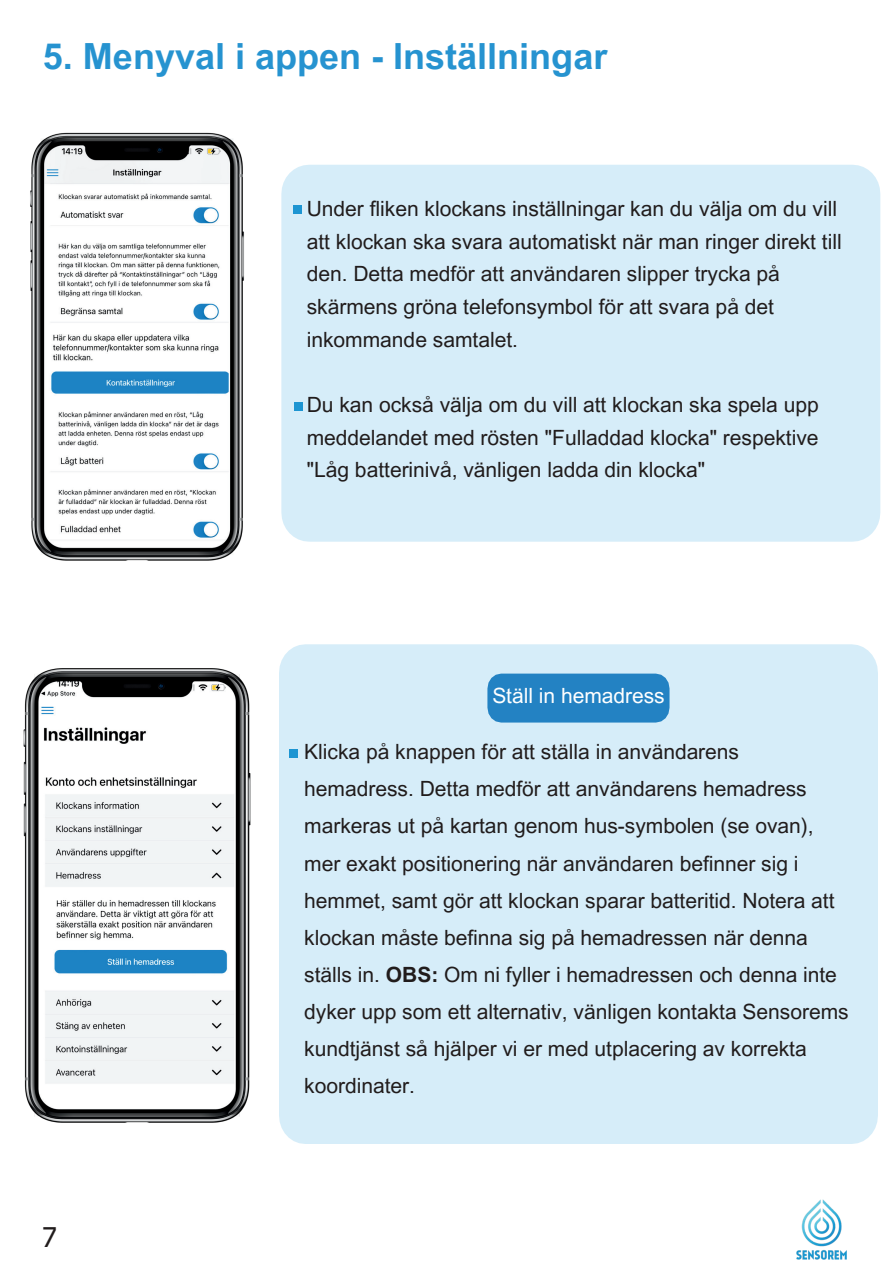
<style>
.page{position:relative;width:894px;height:1264px;background:#fff}
.page>*{position:absolute;margin:0;border:0;box-sizing:border-box;transform-origin:0 0}
.t1{font:700 36px "Arial MT Pro";color:#2693d0}
.t2{font:27px "Tahoma";color:#211c1c}
.t3{font:21px/37.2px "Arial MT Pro";color:#211c1c}
.t4{font:21px "Arial MT Pro";color:#fff}
.s1{font-weight:700}
</style>
<div class="page">
<div style="left:345px;top:644px;width:532px;height:499px;background:#d6edf9"></div>
<div style="left:487px;top:673px;width:182px;height:49px;background:#2382c3"></div>
<div style="left:333px;top:165px;width:547px;height:376px;background:#d6edf9"></div>
<img style="left:23px;top:644px;width:322px;height:500px">
<img style="left:30px;top:132px;width:303px;height:429px">
<div style="left:294px;top:402px;width:8px;height:8px;background:#1d95d2"></div>
<div style="left:293px;top:205px;width:9px;height:8px;background:#1d95d2"></div>
<img style="left:796px;top:1199px;width:50px;height:60px">
<h1 class="t1" style="left:43px;top:35px;width:565px">5. Menyval i appen - Inställningar</h1>
<p class="t3" style="left:306px;top:193px;width:536px;line-height:32.7px">Under fliken klockans inställningar kan du välja om du vill att klockan ska svara automatiskt när man ringer direkt till den. Detta medför att användaren slipper trycka på skärmens gröna telefonsymbol för att svara på det inkommande samtalet.</p>
<p class="t3" style="left:306px;top:389px;width:513px;line-height:32.7px;text-align:justify">Du kan också välja om du vill att klockan ska spela upp meddelandet med rösten "Fulladdad klocka" respektive "Låg batterinivå, vänligen ladda din klocka"</p>
<p class="t4" style="left:492px;top:683px;width:174px">Ställ in hemadress</p>
<p class="t2" style="left:42px;top:1218px;width:16px">7</p>
<p class="t3" style="left:304px;top:734px;width:545px">Klicka på knappen för att ställa in användarens hemadress. Detta medför att användarens hemadress markeras ut på kartan genom hus-symbolen (se ovan), mer exakt positionering när användaren befinner sig i hemmet, samt gör att klockan sparar batteritid. Notera att klockan måste befinna sig på hemadressen när denna ställs in. <span class="s1">OBS:</span> Om ni fyller i hemadressen och denna inte dyker upp som ett alternativ, vänligen kontakta Sensorems kundtjänst så hjälper vi er med utplacering av korrekta koordinater.</p>
</div>
